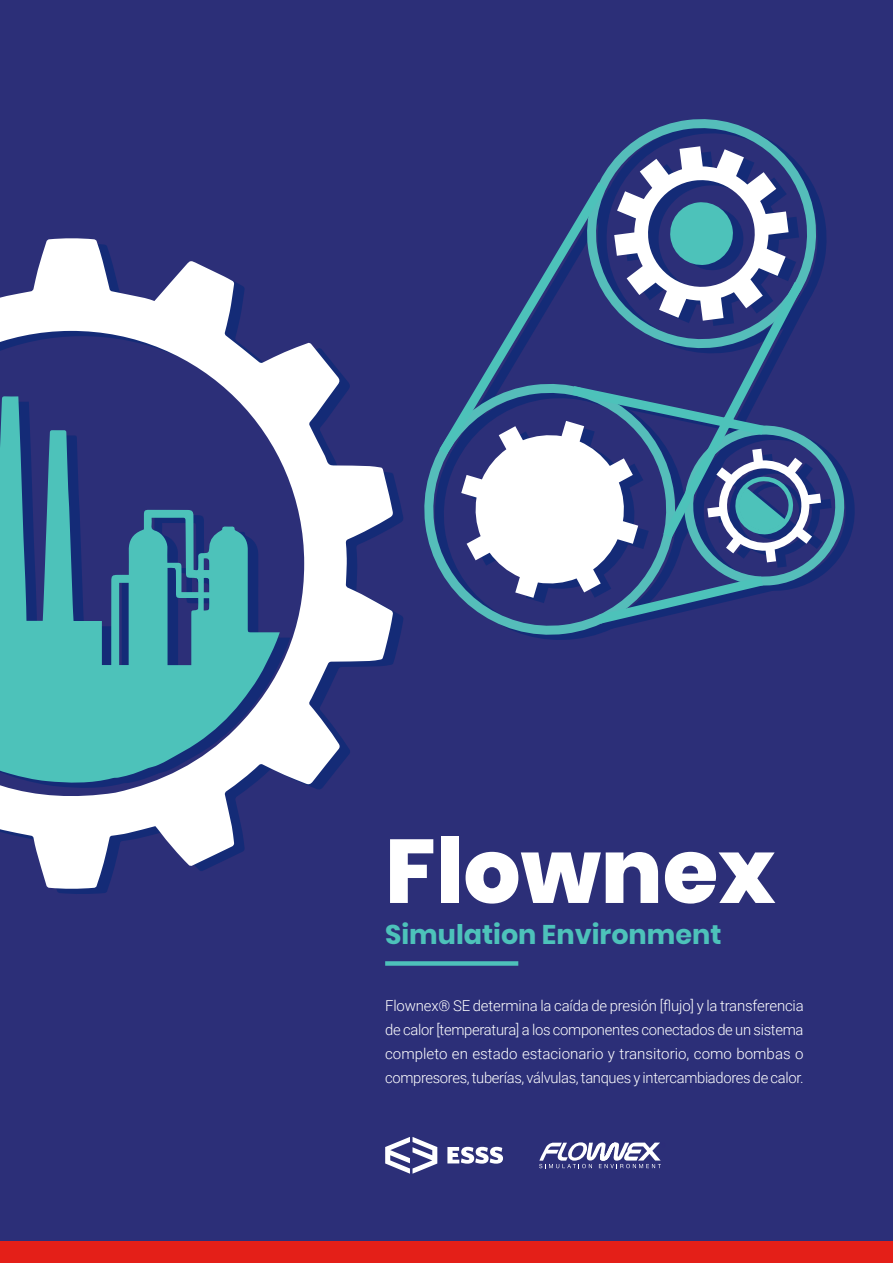
<style>
.page{position:relative;width:893px;height:1263px;background:#2c2f78}
.page>*{position:absolute;margin:0;border:0;box-sizing:border-box;transform-origin:0 0}
.t1{font:800 90px "Poppins";color:#fff}
.t2{font:700 27px "Poppins";color:#4dc2ba}
.t3{font:300 15px/24px "Roboto";letter-spacing:-.025em;color:#fff;text-align:justify}
</style>
<div class="page">
<svg style="left:821px;top:205px;width:6px;height:68px"></svg>
<svg style="left:0;top:238px;width:393px;height:651px"></svg>
<svg style="left:0;top:396px;width:280px;height:388px;fill:#4dc2ba"></svg>
<svg style="left:424px;top:469px;width:184px;height:171px"></svg>
<svg style="left:605px;top:119px;width:216px;height:177px"></svg>
<svg style="left:811px;top:440px;width:44px;height:142px"></svg>
<svg style="left:614px;top:146px;width:185px;height:26px"></svg>
<svg style="left:431px;top:172px;width:380px;height:458px"></svg>
<div style="left:385px;top:961px;width:133px;height:5px;background:#4dc2ba"></div>
<svg style="left:385px;top:1137px;width:52px;height:37px"></svg>
<svg style="left:447px;top:1147px;width:56px;height:17px"></svg>
<svg style="left:539px;top:1142px;width:122px;height:26px"></svg>
<div style="left:0;top:1242px;width:893px;height:21px;background:#e41f18"></div>
<h1 class="t1" style="left:385px;top:819px;width:392px">Flownex</h1>
<h2 class="t2" style="left:385px;top:919px;width:338px">Simulation Environment</h2>
<p class="t3" style="left:385px;top:992px;width:420px">Flownex® SE determina la caída de presión [flujo] y la transferencia de calor [temperatura] a los componentes conectados de un sistema completo en estado estacionario y transitorio, como bombas o compresores, tuberías, válvulas, tanques y intercambiadores de calor.</p>
</div>
